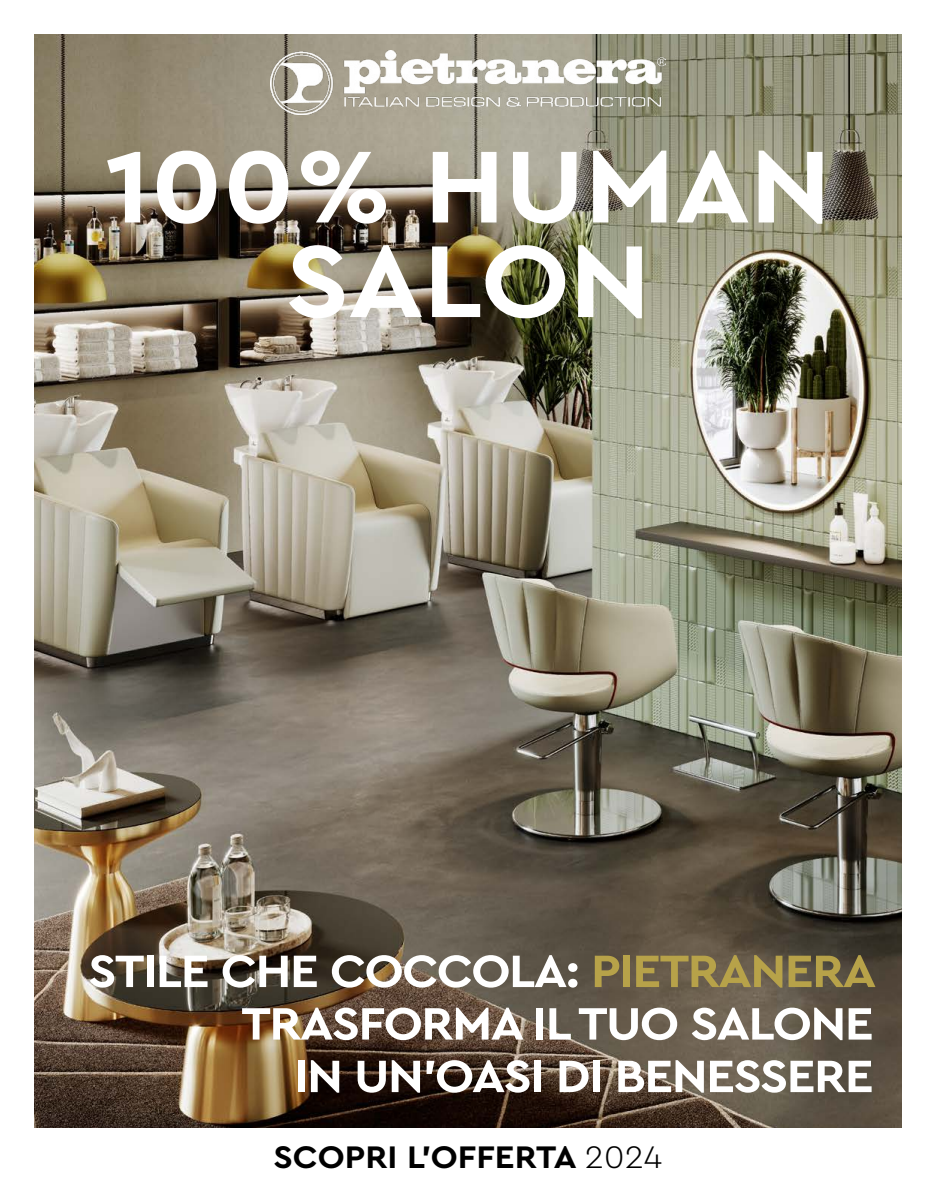
<style>
.page{position:relative;width:936px;height:1191px;background:#fff}
.page>*{position:absolute;margin:0;border:0;box-sizing:border-box;transform-origin:0 0}
.t1{font:700 106.95px/94.5px "Cera Pro";color:#fff;text-align:center;scale:1.06 1}
.t2{font:700 47.55px/52.5px "Cera Pro";letter-spacing:-.03em;color:#fff;text-align:right;scale:1.06 1}
.t3{font:700 32.7px "Cera Pro";color:#000;scale:1.06 1}
.s1{color:#b7a249}
.s2{font-weight:300}
</style>
<div class="page">
<img style="left:34px;top:34px;width:867px;height:1093px">
<img style="left:270px;top:50px;width:395px;height:65px">
<h1 class="t1" style="left:105px;top:135px;width:686px">100% HUMAN<br>SALON</h1>
<p class="t2" style="left:88px;top:943px;width:744px">STILE CHE COCCOLA: <span class="s1">PIETRANERA<br></span>TRASFORMA IL TUO SALONE<br>IN UN’OASI DI BENESSERE</p>
<p class="t3" style="left:273px;top:1135px;width:368px">SCOPRI L’OFFERTA <span class="s2">2024</span></p>
</div>
